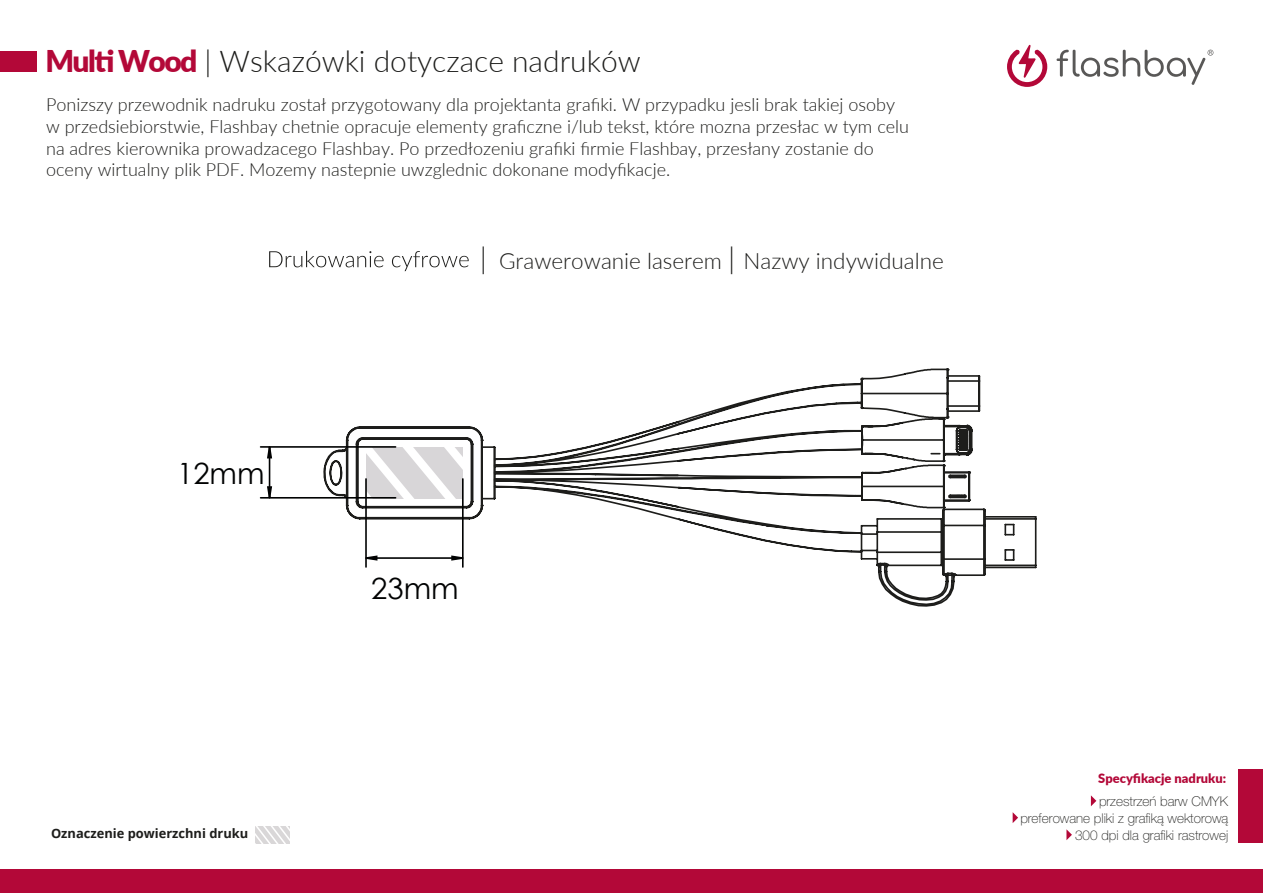
<style>
.page{position:relative;width:1263px;height:893px;background:#fff}
.page>*{position:absolute;margin:0;border:0;box-sizing:border-box;transform-origin:0 0}
.t1{font:300 30px "Lato";color:#1d1d1b}
.t2{font:29.25px "Century Gothic";color:#010202}
.t3{font:300 22.5px "Lato";color:#1d1d1b}
.t4{font:300 18px/21.6px "Lato";color:#1d1d1b}
.t5{font:100 13.5px/17.2px "Helvetica Neue LT Pro";color:#1d1d1b;text-align:right}
.t6{font:700 12.9px "Open Sans";color:#1d1d1b}
.t7{font:900 12.9px "Lato";color:#b30838}
.s1{font-weight:900;color:#b30838}
.s2{font-size:30px}
</style>
<div class="page">
<svg style="left:256px;top:826px;width:34px;height:17px"></svg>
<div style="left:1px;top:869px;width:1262px;height:24px;background:#b30838"></div>
<svg style="left:1007px;top:44px;width:40px;height:43px"></svg>
<svg style="left:1057px;top:50px;width:156px;height:35px"></svg>
<div style="left:0;top:51px;width:37px;height:21px;background:#b30838"></div>
<div style="left:1239px;top:769px;width:24px;height:74px;background:#b30838"></div>
<svg style="left:1091px;top:795px;width:5px;height:11px"></svg>
<svg style="left:1013px;top:812px;width:5px;height:11px"></svg>
<svg style="left:1066px;top:829px;width:6px;height:11px"></svg>
<svg style="left:269px;top:251px;width:115px;height:16px"></svg>
<svg style="left:392px;top:251px;width:77px;height:20px"></svg>
<svg style="left:323px;top:368px;width:714px;height:239px"></svg>
<hr style="left:269px;top:447px;width:1px;height:51px;background:#010202">
<hr style="left:261px;top:497px;width:135px;height:2px;background:#010202">
<hr style="left:261px;top:446px;width:135px;height:2px;background:#010202">
<svg style="left:266px;top:446px;width:7px;height:13px"></svg>
<svg style="left:266px;top:485px;width:7px;height:14px"></svg>
<hr style="left:366px;top:557px;width:97px;height:2px;background:#010202">
<hr style="left:462px;top:479px;width:2px;height:88px;background:#010202">
<hr style="left:365px;top:479px;width:2px;height:88px;background:#010202">
<svg style="left:364px;top:554px;width:14px;height:7px"></svg>
<svg style="left:450px;top:554px;width:15px;height:7px"></svg>
<h1 class="t1" style="left:45px;top:40px;width:597px"><span class="s1">Multi Wood</span> | Wskazówki dotyczace nadruków</h1>
<p class="t4" style="left:46px;top:93px;width:864px">Ponizszy przewodnik nadruku został przygotowany dla projektanta grafiki. W przypadku jesli brak takiej osoby w przedsiebiorstwie, Flashbay chetnie opracuje elementy graficzne i/lub tekst, które mozna przesłac w tym celu na adres kierownika prowadzacego Flashbay. Po przedłozeniu grafiki firmie Flashbay, przesłany zostanie do oceny wirtualny plik PDF. Mozemy nastepnie uwzglednic dokonane modyfikacje.</p>
<h2 class="t2" style="left:177px;top:453px;width:89px">12mm</h2>
<p class="t6" style="left:51px;top:824px;width:199px">Oznaczenie powierzchni druku</p>
<p class="t3" style="left:480px;top:245px;width:466px"><span class="s2">|</span> Grawerowanie laserem <span class="s2">|</span> Nazwy indywidualne</p>
<h2 class="t2" style="left:371px;top:568px;width:89px">23mm</h2>
<p class="t7" style="left:1098px;top:768px;width:129px">Specyfikacje nadruku:</p>
<p class="t5" style="left:1020px;top:792px;width:209px">przestrzeń barw CMYK<br>preferowane pliki z grafiką wektorową<br>300 dpi dla grafiki rastrowej</p>
</div>
